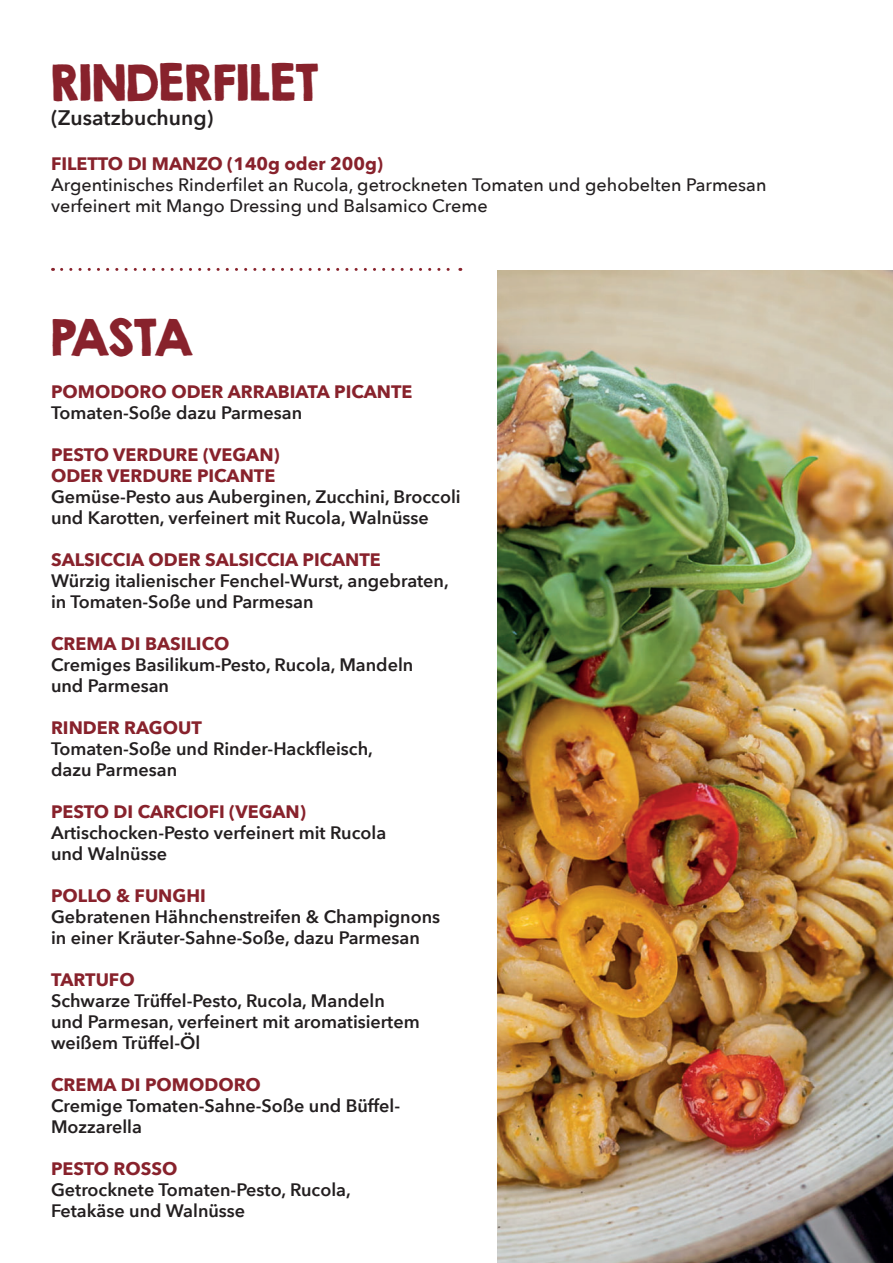
<style>
.page{position:relative;width:893px;height:1263px;background:#fff}
.page>*{position:absolute;margin:0;border:0;box-sizing:border-box;transform-origin:0 0}
.t1{font:45px "KG Second Chances Solid";color:#88222c}
.t2{font:600 21px "Avenir Next";color:#231f20}
.t3{font:600 18px/21px "Avenir Next";color:#231f20}
.t4{font:700 18px/21px "Avenir Next";color:#88222c}
.t5{font:500 18px/21px "Avenir Next";color:#231f20}
</style>
<div class="page">
<img style="left:497px;top:271px;width:396px;height:992px">
<svg style="left:62px;top:268px;width:399px;height:3px"></svg>
<h1 class="t1" style="left:51px;top:54px;width:270px">RINDERFILET</h1>
<p class="t2" style="left:51px;top:100px;width:164px">(Zusatzbuchung)</p>
<p class="t4" style="left:51px;top:153px;width:334px">FILETTO DI MANZO (140g oder 200g)</p>
<p class="t5" style="left:51px;top:174px;width:717px">Argentinisches Rinderfilet an Rucola, getrockneten Tomaten und gehobelten Parmesan verfeinert mit Mango Dressing und Balsamico Creme</p>
<h1 class="t1" style="left:51px;top:309px;width:144px">PASTA</h1>
<p class="t4" style="left:51px;top:381px;width:363px">POMODORO ODER ARRABIATA PICANTE</p>
<p class="t3" style="left:51px;top:402px;width:253px">Tomaten-Soße dazu Parmesan</p>
<p class="t4" style="left:51px;top:444px;width:230px">PESTO VERDURE (VEGAN)<br>ODER VERDURE PICANTE</p>
<p class="t3" style="left:51px;top:486px;width:411px">Gemüse-Pesto aus Auberginen, Zucchini, Broccoli und Karotten, verfeinert mit Rucola, Walnüsse</p>
<p class="t4" style="left:51px;top:549px;width:331px">SALSICCIA ODER SALSICCIA PICANTE</p>
<p class="t3" style="left:51px;top:570px;width:399px">Würzig italienischer Fenchel-Wurst, angebraten, in Tomaten-Soße und Parmesan</p>
<p class="t4" style="left:51px;top:633px;width:180px">CREMA DI BASILICO</p>
<p class="t3" style="left:51px;top:654px;width:364px">Cremiges Basilikum-Pesto, Rucola, Mandeln und Parmesan</p>
<p class="t4" style="left:51px;top:717px;width:152px">RINDER RAGOUT</p>
<p class="t3" style="left:51px;top:738px;width:323px">Tomaten-Soße und Rinder-Hackfleisch, dazu Parmesan</p>
<p class="t4" style="left:51px;top:801px;width:256px">PESTO DI CARCIOFI (VEGAN)</p>
<p class="t3" style="left:51px;top:822px;width:337px">Artischocken-Pesto verfeinert mit Rucola und Walnüsse</p>
<p class="t4" style="left:51px;top:885px;width:156px">POLLO &amp; FUNGHI</p>
<p class="t3" style="left:51px;top:906px;width:391px">Gebratenen Hähnchenstreifen &amp; Champignons in einer Kräuter-Sahne-Soße, dazu Parmesan</p>
<p class="t4" style="left:51px;top:969px;width:85px">TARTUFO</p>
<p class="t3" style="left:51px;top:990px;width:370px">Schwarze Trüffel-Pesto, Rucola, Mandeln und Parmesan, verfeinert mit aromatisiertem weißem Trüffel-Öl</p>
<p class="t4" style="left:51px;top:1074px;width:211px">CREMA DI POMODORO</p>
<p class="t3" style="left:51px;top:1095px;width:351px">Cremige Tomaten-Sahne-Soße und Büffel-<br>Mozzarella</p>
<p class="t4" style="left:51px;top:1158px;width:128px">PESTO ROSSO</p>
<p class="t3" style="left:51px;top:1179px;width:301px">Getrocknete Tomaten-Pesto, Rucola,<br>Fetakäse und Walnüsse</p>
</div>
